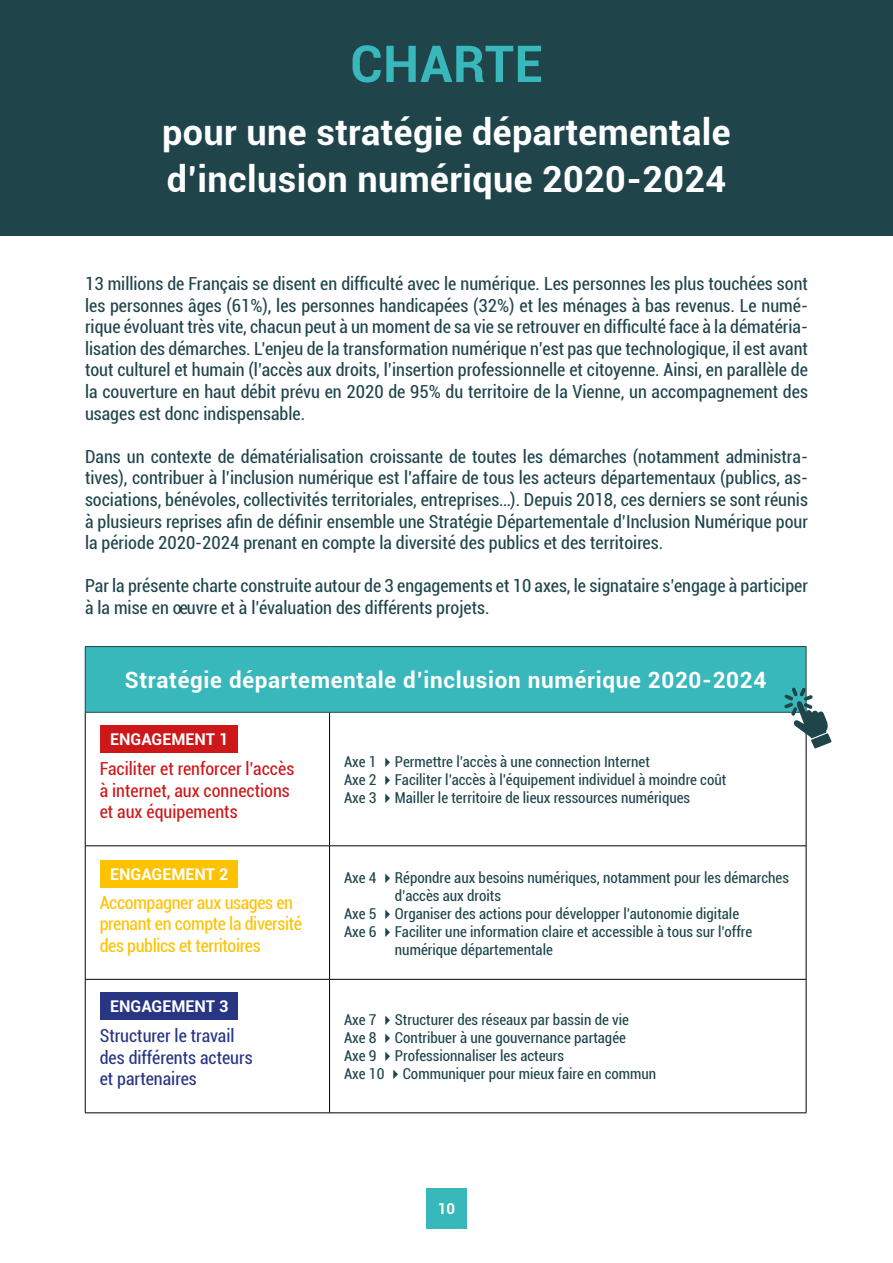
<style>
.page{position:relative;width:893px;height:1263px;background:#fff}
.page>*{position:absolute;margin:0;border:0;box-sizing:border-box;transform-origin:0 0}
.t1{font:700 51px "Roboto";letter-spacing:.01em;color:#39b8bb}
.t2{font:700 36px/46.5px "Roboto";letter-spacing:.01em;color:#fff}
.t3{font:700 22.5px "Roboto";letter-spacing:.03em;color:#fff}
.t4{font:condensed 18px/21.6px "Roboto";color:#1f454b;text-align:justify}
.t5{font:condensed 18px/21.6px "Roboto";letter-spacing:-.02em;color:#ffc200}
.t6{font:condensed 18px/21.6px "Roboto";color:#cd1719}
.t7{font:condensed 18px/21.6px "Roboto";color:#283583}
.t8{font:700 16.2px "Roboto";color:#fff}
.t9{font:condensed 15px/18px "Roboto";color:#1f454b}
.t10{font:700 15px "Roboto";color:#fff}
</style>
<div class="page">
<div style="left:426px;top:1188px;width:41px;height:41px;background:#39b8bb"></div>
<div style="left:0;top:0;width:893px;height:235px;background:#1f454b"></div>
<div style="left:85px;top:646px;width:721px;height:66px;background:#39b8bb"></div>
<hr style="left:85px;top:646px;width:245px;height:1px;background:#1f454b">
<hr style="left:85px;top:647px;width:1px;height:65px;background:#1f454b">
<hr style="left:330px;top:646px;width:476px;height:1px;background:#1f454b">
<hr style="left:806px;top:647px;width:1px;height:65px;background:#1f454b">
<hr style="left:85px;top:712px;width:245px;height:1px;background:#1f454b">
<hr style="left:330px;top:712px;width:476px;height:1px;background:#1f454b">
<hr style="left:85px;top:712px;width:1px;height:134px;background:#000">
<hr style="left:329px;top:712px;width:1px;height:134px;background:#000">
<hr style="left:806px;top:712px;width:1px;height:134px;background:#000">
<hr style="left:85px;top:845px;width:245px;height:1px;background:#000">
<hr style="left:85px;top:846px;width:1px;height:133px;background:#000">
<hr style="left:330px;top:845px;width:476px;height:1px;background:#000">
<hr style="left:329px;top:846px;width:1px;height:133px;background:#000">
<hr style="left:806px;top:846px;width:1px;height:133px;background:#000">
<hr style="left:85px;top:979px;width:245px;height:1px;background:#000">
<hr style="left:85px;top:979px;width:1px;height:134px;background:#000">
<hr style="left:330px;top:979px;width:476px;height:1px;background:#000">
<hr style="left:329px;top:979px;width:1px;height:134px;background:#000">
<hr style="left:806px;top:979px;width:1px;height:134px;background:#000">
<hr style="left:85px;top:1112px;width:245px;height:1px;background:#000">
<hr style="left:330px;top:1112px;width:476px;height:1px;background:#000">
<svg style="left:784px;top:687px;width:48px;height:61px"></svg>
<div style="left:100px;top:725px;width:138px;height:28px;background:#cd1719"></div>
<div style="left:100px;top:860px;width:138px;height:28px;background:#ffc200"></div>
<div style="left:100px;top:992px;width:138px;height:27px;background:#283583"></div>
<h1 class="t1" style="left:350px;top:28px;width:194px">CHARTE</h1>
<h2 class="t2" style="left:162px;top:108px;width:570px">pour une stratégie départementale d’inclusion numérique 2020-2024</h2>
<p class="t4" style="left:85px;top:272px;width:724px">13 millions de Français se disent en difficulté avec le numérique. Les personnes les plus touchées sont les personnes âges (61%), les personnes handicapées (32%) et les ménages à bas revenus. Le numé&shy;rique évoluant très vite, chacun peut à un moment de sa vie se retrouver en difficulté face à la dématéria&shy;lisation des démarches. L’enjeu de la transformation numérique n’est pas que technologique, il est avant tout culturel et humain (l’accès aux droits, l’insertion professionnelle et citoyenne. Ainsi, en parallèle de la couverture en haut débit prévu en 2020 de 95% du territoire de la Vienne, un accompagnement des usages est donc indispensable.</p>
<p class="t4" style="left:85px;top:445px;width:724px">Dans un contexte de dématérialisation croissante de toutes les démarches (notamment administra&shy;tives), contribuer à l’inclusion numérique est l’affaire de tous les acteurs départementaux (publics, as&shy;sociations, bénévoles, collectivités territoriales, entreprises…). Depuis 2018, ces derniers se sont réunis à plusieurs reprises afin de définir ensemble une Stratégie Départementale d’Inclusion Numérique pour la période 2020-2024 prenant en compte la diversité des publics et des territoires.</p>
<p class="t4" style="left:85px;top:574px;width:724px">Par la présente charte construite autour de 3 engagements et 10 axes, le signataire s’engage à participer à la mise en œuvre et à l’évaluation des différents projets.</p>
<p class="t3" style="left:125px;top:664px;width:643px">Stratégie départementale d’inclusion numérique 2020-2024</p>
<p class="t8" style="left:110px;top:728px;width:120px">ENGAGEMENT 1</p>
<p class="t6" style="left:100px;top:757px;width:196px">Faciliter et renforcer l’accès à internet, aux connections et aux équipements</p>
<p class="t9" style="left:344px;top:752px;width:384px">Axe 1 ✔Permettre l’accès à une connection Internet<br>Axe 2 ✔Faciliter l’accès à l’équipement individuel à moindre coût<br>Axe 3 ✔Mailler le territoire de lieux ressources numériques</p>
<p class="t8" style="left:110px;top:863px;width:120px">ENGAGEMENT 2</p>
<p class="t5" style="left:100px;top:891px;width:204px">Accompagner aux usages en prenant en compte la diversité des publics et territoires</p>
<p class="t8" style="left:110px;top:994px;width:120px">ENGAGEMENT 3</p>
<p class="t7" style="left:100px;top:1024px;width:154px">Structurer le travail des différents acteurs et partenaires</p>
<p class="t9" style="left:344px;top:868px;width:446px">Axe 4 ✔Répondre aux besoins numériques, notamment pour les démarches</p>
<p class="t9" style="left:395px;top:886px;width:107px">d’accès aux droits</p>
<p class="t9" style="left:344px;top:904px;width:397px">Axe 5 ✔Organiser des actions pour développer l’autonomie digitale</p>
<p class="t9" style="left:344px;top:922px;width:410px">Axe 6 ✔Faciliter une information claire et accessible à tous sur l’offre</p>
<p class="t9" style="left:395px;top:940px;width:159px">numérique départementale</p>
<p class="t9" style="left:344px;top:1010px;width:314px">Axe 7 ✔Structurer des réseaux par bassin de vie<br>Axe 8 ✔Contribuer à une gouvernance partagée<br>Axe 9 ✔Professionnaliser les acteurs<br>Axe 10 ✔Communiquer pour mieux faire en commun</p>
<p class="t10" style="left:438px;top:1198px;width:19px">10</p>
</div>
